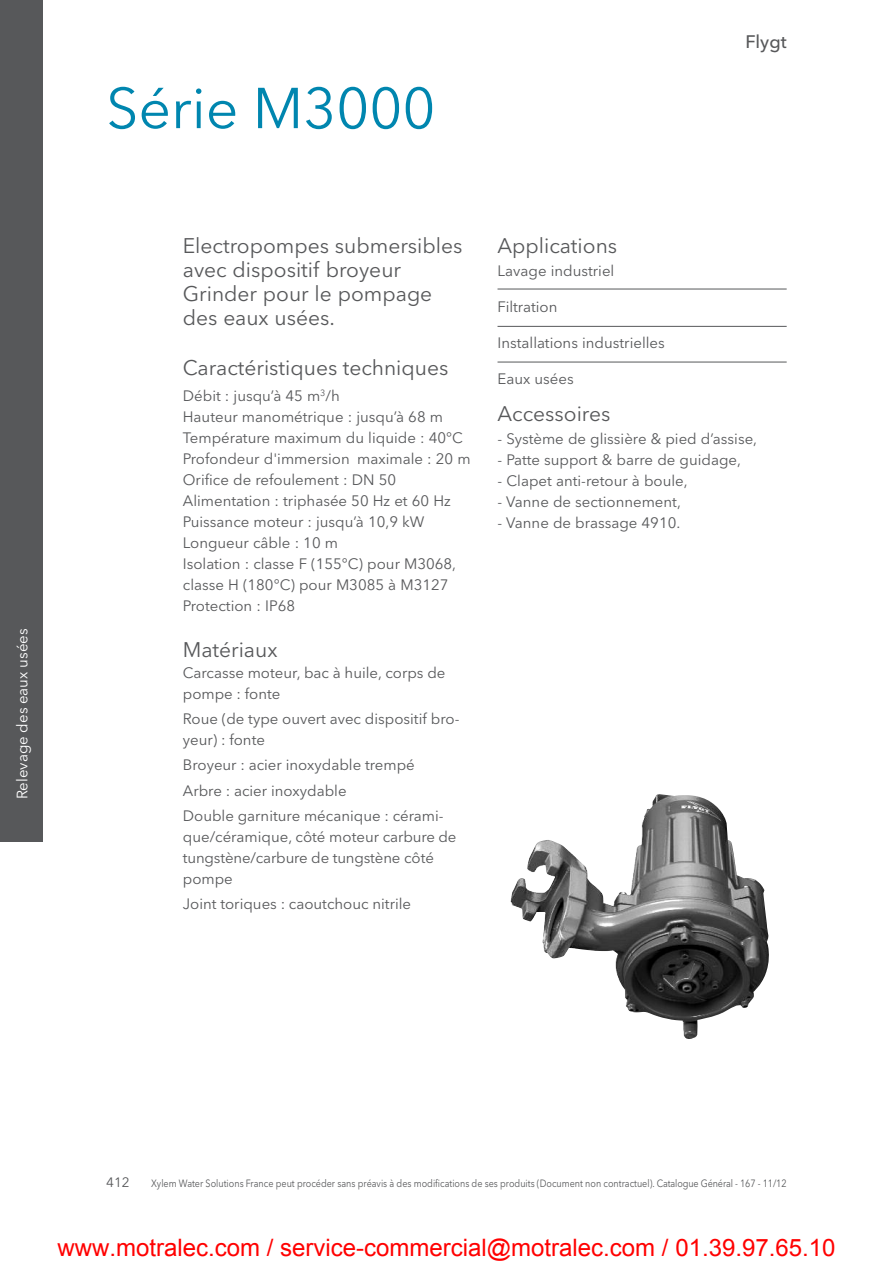
<style>
.page{position:relative;width:893px;height:1263px;background:#fff}
.page>*{position:absolute;margin:0;border:0;box-sizing:border-box;transform-origin:0 0}
.t1{font:57px "Avenir Next LT Pro";color:#0086af}
.t2{font:24px "Arial";color:#f00}
.t3{font:21px/24px "Avenir Next LT Pro";color:#57585a}
.t4{font:500 18px "Avenir Next LT Pro";color:#57585a}
.t5{font:15px/21px "Avenir Next LT Pro";color:#57585a}
.t6{font:15px "Avenir Next LT Pro";color:#fff}
.t7{font:13.5px "Avenir Next LT Pro";color:#57585a}
.t8{font:10.5px "Avenir Next LT Pro";color:#57585a;scale:.86 1}
</style>
<div class="page">
<div style="left:0;top:0;width:43px;height:842px;background:#57585a"></div>
<hr style="left:497px;top:289px;width:290px;height:1px;background:#57585a">
<hr style="left:497px;top:326px;width:290px;height:1px;background:#57585a">
<hr style="left:497px;top:362px;width:290px;height:1px;background:#57585a">
<img style="left:510px;top:794px;width:259px;height:245px">
<p class="t6" style="left:17px;top:799px;width:172px;rotate:-90deg">Relevage des eaux usées</p>
<h1 class="t1" style="left:106px;top:88px;width:331px">Série M3000</h1>
<p class="t4" style="left:745px;top:35px;width:43px">Flygt</p>
<h3 class="t3" style="left:183px;top:236px;width:281px">Electropompes submersibles avec dispositif broyeur<br>Grinder pour le pompage des eaux usées.</h3>
<h3 class="t3" style="left:183px;top:358px;width:267px">Caractéristiques techniques</h3>
<p class="t5" style="left:183px;top:387px;width:289px">Débit : jusqu’à 45 m<sup>3</sup>/h<br>Hauteur manométrique : jusqu’à 68 m<br>Température maximum du liquide : 40°C<br>Profondeur d'immersion maximale : 20 m<br>Orifice de refoulement : DN 50<br>Alimentation : triphasée 50 Hz et 60 Hz<br>Puissance moteur : jusqu’à 10,9 kW<br>Longueur câble : 10 m<br>Isolation : classe F (155°C) pour M3068, classe H (180°C) pour M3085 à M3127<br>Protection : IP68</p>
<h3 class="t3" style="left:183px;top:640px;width:96px">Matériaux</h3>
<p class="t5" style="left:183px;top:664px;width:264px">Carcasse moteur, bac à huile, corps de pompe : fonte</p>
<p class="t5" style="left:183px;top:710px;width:278px">Roue (de type ouvert avec dispositif bro&shy;yeur) : fonte</p>
<p class="t5" style="left:183px;top:754px;width:262px;line-height:25.2px">Broyeur : acier inoxydable trempé<br>Arbre : acier inoxydable<br>Double garniture mécanique : cérami-</p>
<p class="t5" style="left:183px;top:828px;width:275px">que/céramique, côté moteur carbure de tungstène/carbure de tungstène côté pompe</p>
<p class="t5" style="left:183px;top:895px;width:230px">Joint toriques : caoutchouc nitrile</p>
<h3 class="t3" style="left:497px;top:236px;width:121px">Applications</h3>
<p class="t5" style="left:497px;top:262px;width:118px">Lavage industriel</p>
<p class="t5" style="left:497px;top:298px;width:61px">Filtration</p>
<p class="t5" style="left:497px;top:334px;width:169px">Installations industrielles</p>
<p class="t5" style="left:497px;top:370px;width:78px">Eaux usées</p>
<h3 class="t3" style="left:497px;top:404px;width:114px">Accessoires</h3>
<p class="t5" style="left:497px;top:430px;width:261px">- Système de glissière &amp; pied d’assise,</p>
<p class="t5" style="left:497px;top:451px;width:245px">- Patte support &amp; barre de guidage,</p>
<p class="t5" style="left:497px;top:472px;width:192px">- Clapet anti-retour à boule,</p>
<p class="t5" style="left:497px;top:493px;width:185px">- Vanne de sectionnement,</p>
<p class="t5" style="left:497px;top:514px;width:184px">- Vanne de brassage 4910.</p>
<p class="t7" style="left:106px;top:1178px;width:25px">412</p>
<p class="t8" style="left:151px;top:1179px;width:740px">Xylem Water Solutions France peut procéder sans préavis à des modifications de ses produits (Document non contractuel). Catalogue Général - 167 - 11/12</p>
<h2 class="t2" style="left:58px;top:1239px;width:779px">www.motralec.com / service-commercial@motralec.com / 01.39.97.65.10</h2>
</div>
